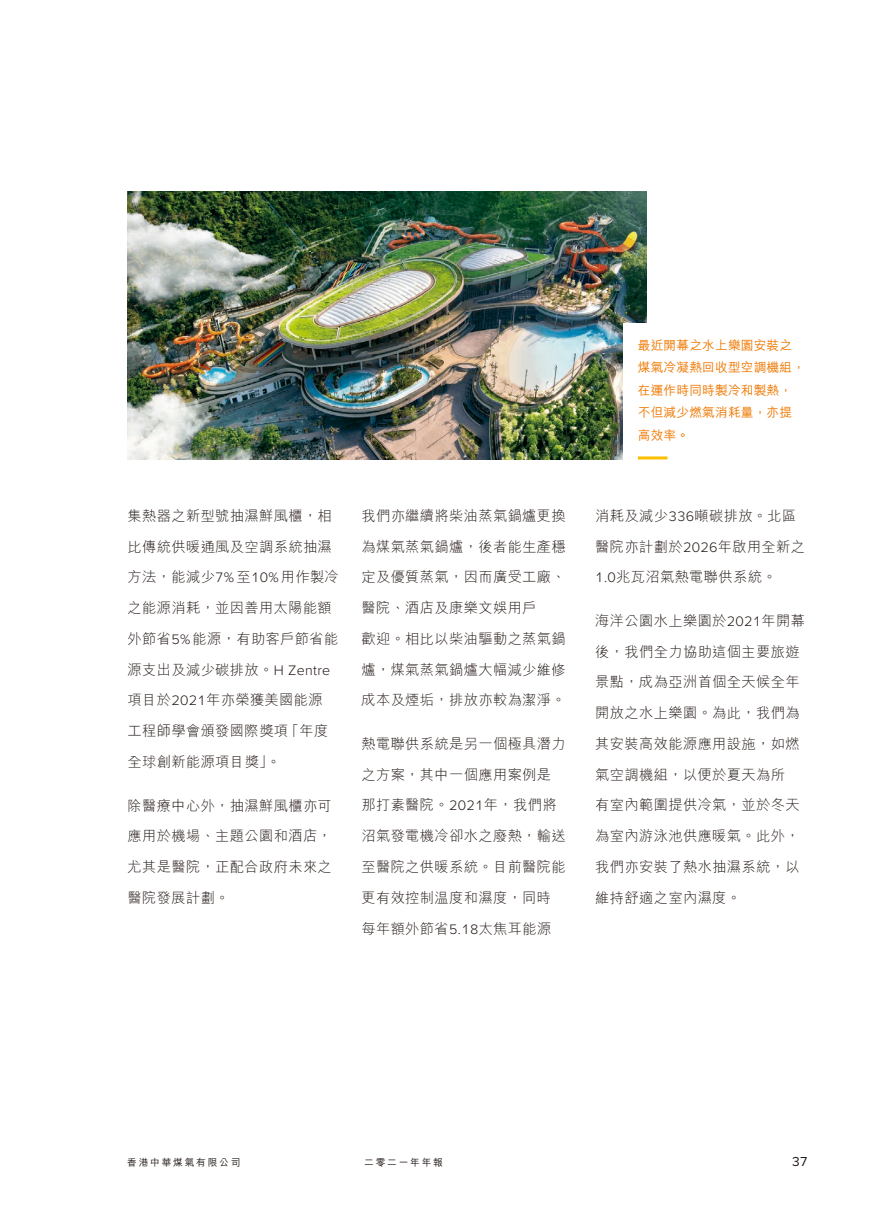
<style>
.page{position:relative;width:893px;height:1212px;background:#fff}
.page>*{position:absolute;margin:0;border:0;box-sizing:border-box;transform-origin:0 0}
.t1{font:300 14.25px/30.8px "M Hei HK";letter-spacing:.025em;color:#231916}
.t2{font:13.5px "Proxima Nova";color:#231916}
.t3{font:500 12.75px/22.5px "M Hei HK";letter-spacing:.01em;color:#ee7800}
.t4{font:500 9.75px "M Hei HK";letter-spacing:.18em;color:#231916}
.s1{font-family:"Proxima Nova"}
</style>
<div class="page">
<img style="left:128px;top:191px;width:518px;height:268px">
<div style="left:623px;top:323px;width:196px;height:151px;background:#fff"></div>
<hr style="left:638px;top:456px;width:29px;height:3px;background:#fabf00">
<p class="t1" style="left:128px;top:500px;width:213px">集熱器之新型號抽濕鮮風櫃，相比傳統供暖通風及空調系統抽濕方法，能減少<span class="s1">7%</span>至<span class="s1">10%</span>用作製冷之能源消耗，並因善用太陽能額外節省<span class="s1">5%</span>能源，有助客戶節省能源支出及減少碳排放。<span class="s1">H Zentre</span>項目於<span class="s1">2021</span>年亦榮獲美國能源工程師學會頒發國際獎項「年度全球創新能源項目獎」。</p>
<p class="t1" style="left:128px;top:790px;width:206px;text-align:justify">除醫療中心外，抽濕鮮風櫃亦可應用於機場、主題公園和酒店，尤其是醫院，正配合政府未來之醫院發展計劃。</p>
<p class="t1" style="left:361px;top:500px;width:206px">我們亦繼續將柴油蒸氣鍋爐更換為煤氣蒸氣鍋爐，後者能生產穩定及優質蒸氣，因而廣受工廠、醫院、酒店及康樂文娛用戶<br>歡迎。相比以柴油驅動之蒸氣鍋爐，煤氣蒸氣鍋爐大幅減少維修成本及煙垢，排放亦較為潔淨。</p>
<p class="t1" style="left:361px;top:728px;width:206px">熱電聯供系統是另一個極具潛力之方案，其中一個應用案例是那打素醫院。<span class="s1">2021</span>年，我們將沼氣發電機冷卻水之廢熱，輸送至醫院之供暖系統。目前醫院能更有效控制温度和濕度，同時每年額外節省<span class="s1">5.18</span>太焦耳能源</p>
<p class="t3" style="left:638px;top:333px;width:169px">最近開幕之水上樂園安裝之煤氣冷凝熱回收型空調機組，在運作時同時製冷和製熱，不但減少燃氣消耗量，亦提高效率。</p>
<p class="t1" style="left:595px;top:500px;width:211px">消耗及減少<span class="s1">336</span>噸碳排放。北區醫院亦計劃於<span class="s1">2026</span>年啟用全新之<br><span class="s1">1.0</span>兆瓦沼氣熱電聯供系統。</p>
<p class="t1" style="left:595px;top:605px;width:211px">海洋公園水上樂園於<span class="s1">2021</span>年開幕後，我們全力協助這個主要旅遊景點，成為亞洲首個全天候全年開放之水上樂園。為此，我們為其安裝高效能源應用設施，如燃氣空調機組，以便於夏天為所<br>有室內範圍提供冷氣，並於冬天為室內游泳池供應暖氣。此外，我們亦安裝了熱水抽濕系統，以維持舒適之室內濕度。</p>
<p class="t4" style="left:127px;top:1156px;width:115px">香港中華煤氣有限公司</p>
<p class="t4" style="left:364px;top:1156px;width:80px">二零二一年年報</p>
<p class="t2" style="left:792px;top:1151px;width:18px">37</p>
</div>
